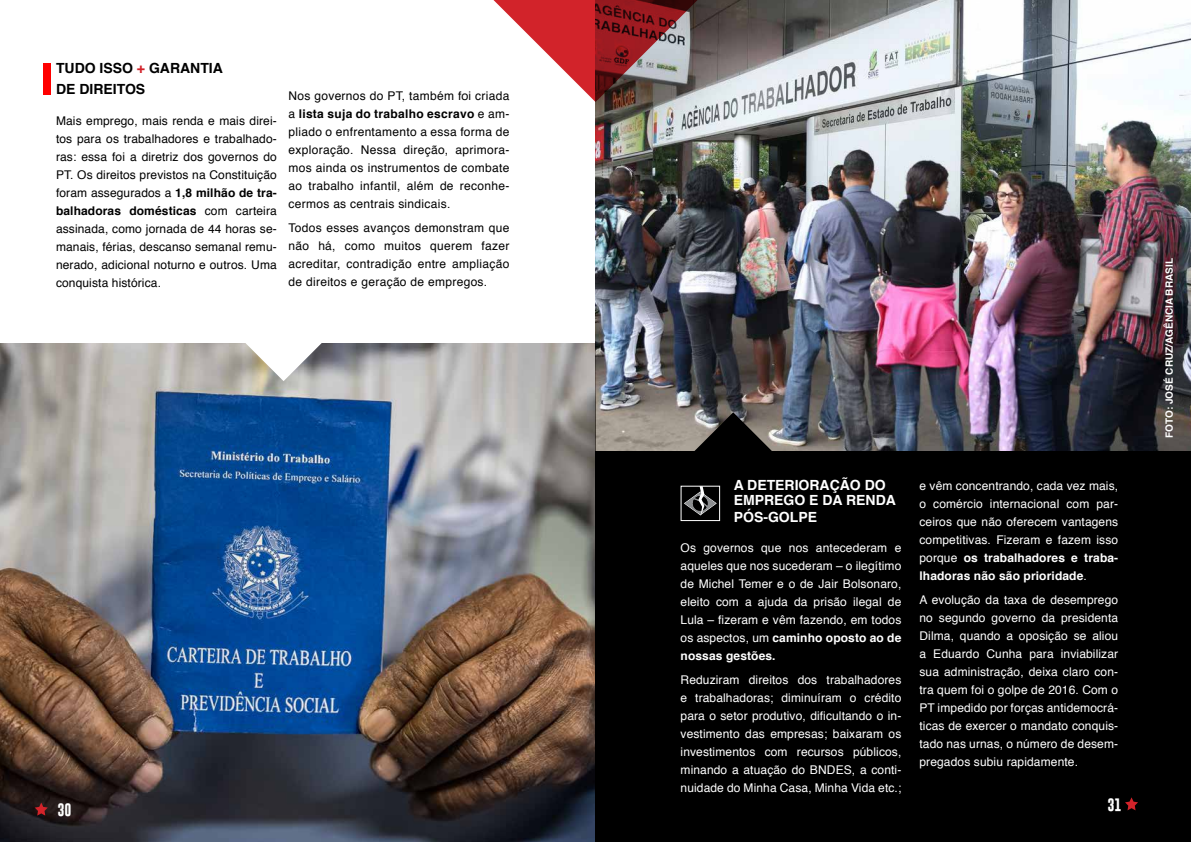
<style>
.page{position:relative;width:1191px;height:842px;background:#fff}
.page>*{position:absolute;margin:0;border:0;box-sizing:border-box;transform-origin:0 0}
.t1{font:700 14px/15px "Helvetica";color:#fff}
.t2{font:700 14px/21px "Helvetica";color:#000}
.t3{font:700 13px "Gobold";color:#fff}
.t4{font:12px/18px "Helvetica";letter-spacing:.01em;color:#fff;text-align:justify}
.t5{font:12px/18px "Helvetica";letter-spacing:.025em;color:#000;text-align:justify}
.t6{font:700 10px "Helvetica";color:#fff}
.s1{color:#d2232a}
.s2{font-weight:700}
</style>
<div class="page">
<div style="left:595px;top:452px;width:596px;height:390px;background:#000"></div>
<img style="left:0;top:343px;width:595px;height:499px">
<div style="left:44px;top:63px;width:7px;height:32px;background:#f00"></div>
<svg style="left:244px;top:343px;width:79px;height:38px"></svg>
<img style="left:595px;top:0;width:596px;height:452px">
<svg style="left:694px;top:412px;width:78px;height:40px;background:#464340"></svg>
<svg style="left:493px;top:0;width:232px;height:102px"></svg>
<svg style="left:680px;top:485px;width:40px;height:37px"></svg>
<svg style="left:35px;top:802px;width:13px;height:14px"></svg>
<svg style="left:1125px;top:797px;width:13px;height:13px"></svg>
<p class="t2" style="left:56px;top:58px;width:168px">TUDO ISSO <span class="s1">+</span> GARANTIA<br>DE DIREITOS</p>
<p class="t5" style="left:56px;top:112px;width:222px">Mais emprego, mais renda e mais direi&shy;tos para os trabalhadores e trabalhado&shy;ras: essa foi a diretriz dos governos do PT. Os direitos previstos na Constituição foram assegurados a <span class="s2">1,8 milhão de tra&shy;balhadoras domésticas</span> com carteira assinada, como jornada de 44 horas se&shy;manais, férias, descanso semanal remu&shy;nerado, adicional noturno e outros. Uma conquista histórica.</p>
<p class="t5" style="left:288px;top:87px;width:222px">Nos governos do PT, também foi criada a <span class="s2">lista suja do trabalho escravo</span> e am&shy;pliado o enfrentamento a essa forma de exploração. Nessa direção, aprimora&shy;mos ainda os instrumentos de combate ao trabalho infantil, além de reconhe&shy;cermos as centrais sindicais.</p>
<p class="t5" style="left:288px;top:219px;width:222px">Todos esses avanços demonstram que não há, como muitos querem fazer acreditar, contradição entre ampliação de direitos e geração de empregos.</p>
<p class="t1" style="left:734px;top:477px;width:164px">A DETERIORAÇÃO DO<br>EMPREGO E DA RENDA</p>
<p class="t1" style="left:734px;top:509px;width:85px">PÓS-GOLPE</p>
<p class="t4" style="left:680px;top:539px;width:222px">Os governos que nos antecederam e aqueles que nos sucederam – o ilegítimo de Michel Temer e o de Jair Bolsonaro, eleito com a ajuda da prisão ilegal de Lula – fizeram e vêm fazendo, em todos os aspectos, um <span class="s2">caminho oposto ao de nossas gestões.</span></p>
<p class="t4" style="left:680px;top:671px;width:222px">Reduziram direitos dos trabalhadores e trabalhadoras; diminuíram o crédito para o setor produtivo, dificultando o in&shy;vestimento das empresas; baixaram os investimentos com recursos públicos, minando a atuação do BNDES, a conti&shy;nuidade do Minha Casa, Minha Vida etc.;</p>
<p class="t4" style="left:919px;top:477px;width:200px">e vêm concentrando, cada vez mais, o comércio internacional com par&shy;ceiros que não oferecem vantagens competitivas. Fizeram e fazem isso porque <span class="s2">os trabalhadores e traba&shy;lhadoras não são prioridade</span>.</p>
<p class="t4" style="left:919px;top:591px;width:200px">A evolução da taxa de desemprego no segundo governo da presidenta Dilma, quando a oposição se aliou a Eduardo Cunha para inviabilizar sua administração, deixa claro con&shy;tra quem foi o golpe de 2016. Com o PT impedido por forças antidemocrá&shy;ticas de exercer o mandato conquis&shy;tado nas urnas, o número de desem&shy;pregados subiu rapidamente.</p>
<p class="t3" style="left:57px;top:801px;width:16px">30</p>
<p class="t3" style="left:1107px;top:796px;width:16px">31</p>
<p class="t6" style="left:1161px;top:438px;width:181px;rotate:-90deg">FOTO: JOSÉ CRUZ/AGÊNCIA BRASIL</p>
</div>
